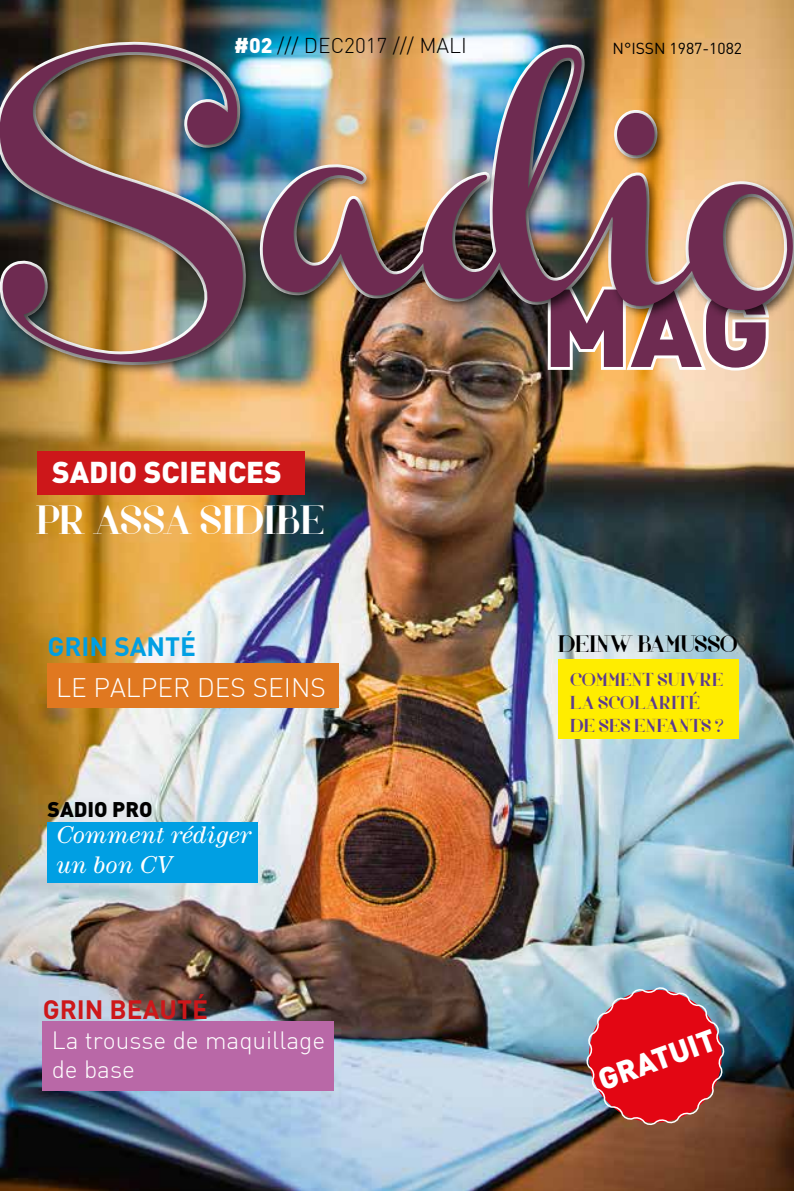
<style>
.page{position:relative;width:794px;height:1191px;background:#fff}
.page>*{position:absolute;margin:0;border:0;box-sizing:border-box;transform-origin:0 0}
.t1{font:42px "Voor";letter-spacing:.015em;color:#fff}
.t2{font:900 30.28px "DIN";color:#fff}
.t3{font:900 29.75px "DIN";color:#fff}
.t4{font:300 26.25px "DIN";color:#fff}
.t5{font:700 26.25px "DIN";color:#cd171a}
.t6{font:700 26.25px "DIN";color:#009fe3}
.t7{font:300 24.5px/29.4px "DIN";color:#fff}
.t8{font:italic 24.5px/29.4px "Century";letter-spacing:.02em;color:#fff}
.t9{font:24.5px "Voor";color:#000}
.t10{font:300 21px "DIN";color:#000}
.t11{font:900 21px "DIN";color:#000}
.t12{font:19.25px/23.1px "Voor";letter-spacing:.015em;color:#5c3b8f}
.t13{font:15.75px "DIN";color:#000}
.s1{font-weight:900;color:#fff}
</style>
<div class="page">
<img style="left:0;top:0;width:794px;height:1191px">
<img style="left:0;top:36px;width:794px;height:343px">
<img style="left:0;top:45px;width:243px;height:317px">
<img style="left:262px;top:47px;width:435px;height:259px">
<img style="left:545px;top:103px;width:249px;height:271px">
<div style="left:38px;top:451px;width:267px;height:44px;background:#cd171a"></div>
<div style="left:48px;top:822px;width:210px;height:60px;background:#009fe3"></div>
<div style="left:43px;top:1021px;width:291px;height:70px;background:#b968a7"></div>
<img style="left:580px;top:981px;width:150px;height:150px">
<div style="left:558px;top:659px;width:180px;height:80px;background:#ffed00"></div>
<div style="left:47px;top:663px;width:292px;height:44px;background:#e07820"></div>
<p class="t10" style="left:234px;top:32px;width:230px"><span class="s1">#02</span> /// DEC2017 /// MALI</p>
<p class="t13" style="left:612px;top:38px;width:131px">N°ISSN 1987-1082</p>
<h3 class="t3" style="left:52px;top:452px;width:231px">SAdio SCIENCES</h3>
<h1 class="t1" style="left:37px;top:495px;width:290px">PR ASSA SIDIBE</h1>
<h3 class="t6" style="left:47px;top:629px;width:100px">Grin SANTÉ</h3>
<h3 class="t4" style="left:56px;top:671px;width:157px">Le PALPER DES</h3>
<h3 class="t4" style="left:253px;top:671px;width:72px">SEINS</h3>
<p class="t11" style="left:48px;top:795px;width:38px">SADIO</p>
<p class="t11" style="left:112px;top:795px;width:40px">PRO</p>
<p class="t8" style="left:57px;top:820px;width:197px">Comment rédiger un bon CV</p>
<p class="t9" style="left:558px;top:629px;width:181px">DEINW BAMUSSO</p>
<p class="t12" style="left:570px;top:668px;width:155px;text-indent:73px">T SUIVRE<br>LA SCOLARITÉ<br>DE SES ENFANTS ?</p>
<p class="t12" style="left:570px;top:668px;width:25px">COMMEN</p>
<h3 class="t5" style="left:43px;top:992px;width:167px">Grin Beauté</h3>
<p class="t7" style="left:52px;top:1025px;width:275px">La trousse de maquillage de base</p>
<h2 class="t2" style="left:592px;top:1061px;width:124px;rotate:-20deg">GRATUIT</h2>
</div>
